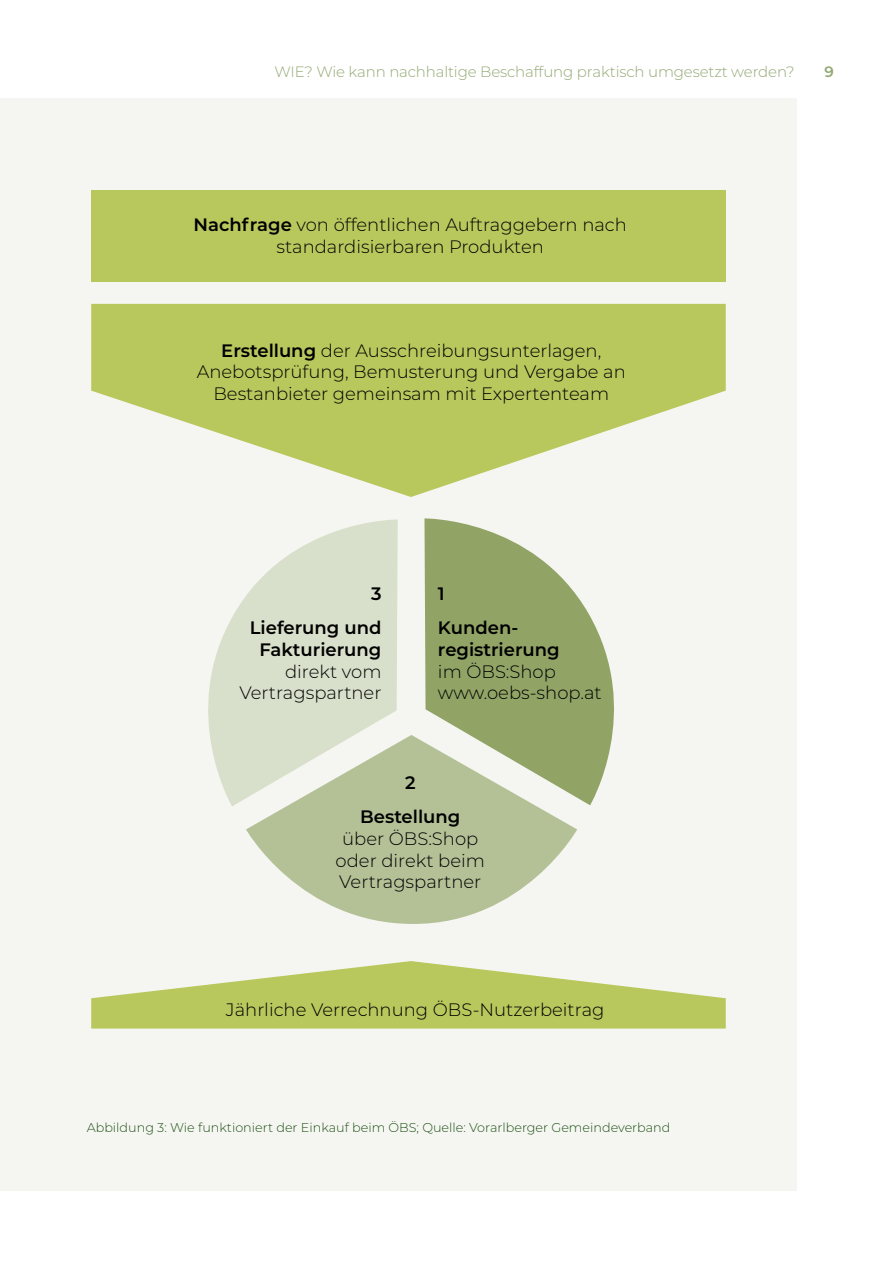
<style>
.page{position:relative;width:893px;height:1263px;background:#fff}
.page>*{position:absolute;margin:0;border:0;box-sizing:border-box;transform-origin:0 0}
.Grafik_Beschriftung{font:300 18px/21.6px "Montserrat";color:#000;text-align:center}
.Grafik_Beschriftung-2{font:600 18px/21.6px "Montserrat";color:#000;text-align:right}
.t1{font:300 15px "Montserrat";letter-spacing:-.01em;color:#93a975}
.t2{font:600 15px "Montserrat";color:#93a975}
.BU_-_grün_1sp{font:300 12.75px "Montserrat";color:#205018}
.s1{font-weight:600}
.s2{font-weight:300}
</style>
<div class="page">
<div style="left:0;top:98px;width:796px;height:1093px;background:#f5f6f1"></div>
<div style="left:91px;top:190px;width:635px;height:91px;background:#b9c85d"></div>
<svg style="left:91px;top:304px;width:635px;height:193px;fill:#b9c85d"></svg>
<svg style="left:246px;top:735px;width:331px;height:189px;fill:#b4c197"></svg>
<svg style="left:424px;top:518px;width:190px;height:287px;fill:#91a466"></svg>
<svg style="left:208px;top:519px;width:190px;height:287px;fill:#d8dfca"></svg>
<svg style="left:91px;top:961px;width:635px;height:67px"></svg>
<p class="t1" style="left:274px;top:61px;width:522px">WIE? Wie kann nachhaltige Beschaffung praktisch umgesetzt werden?</p>
<p class="t2" style="left:824px;top:61px;width:11px">9</p>
<p class="Grafik_Beschriftung" style="left:193px;top:214px;width:435px"><span class="s1">Nachfrage</span> von öffentlichen Auftraggebern nach standardisierbaren Produkten</p>
<p class="Grafik_Beschriftung" style="left:197px;top:339px;width:431px"><span class="s1">Erstellung</span> der Ausschreibungsunterlagen,<br>Anebotsprüfung, Bemusterung und Vergabe an<br>Bestanbieter gemeinsam mit Expertenteam</p>
<p class="Grafik_Beschriftung-2" style="left:371px;top:582px;width:12px">3</p>
<p class="Grafik_Beschriftung-2" style="left:239px;top:616px;width:144px">Lieferung und<br>Fakturierung <span class="s2">direkt vom<br>Vertragspartner</span></p>
<p class="Grafik_Beschriftung-2" style="left:438px;top:582px;width:8px">1</p>
<p class="Grafik_Beschriftung" style="left:438px;top:617px;width:165px;text-align:left"><span class="s1">Kunden&shy;registrierung<br></span>im ÖBS:Shop www.oebs-shop.at</p>
<p class="Grafik_Beschriftung-2" style="left:405px;top:771px;width:12px">2</p>
<p class="Grafik_Beschriftung" style="left:336px;top:806px;width:151px"><span class="s1">Bestellung<br></span>über ÖBS:Shop oder direkt beim<br>Vertragspartner</p>
<p class="Grafik_Beschriftung" style="left:226px;top:998px;width:380px">Jährliche Verrechnung ÖBS-Nutzerbeitrag</p>
<p class="BU_-_grün_1sp" style="left:87px;top:1119px;width:585px">Abbildung 3: Wie funktioniert der Einkauf beim ÖBS; Quelle: Vorarlberger Gemeindeverband</p>
</div>
